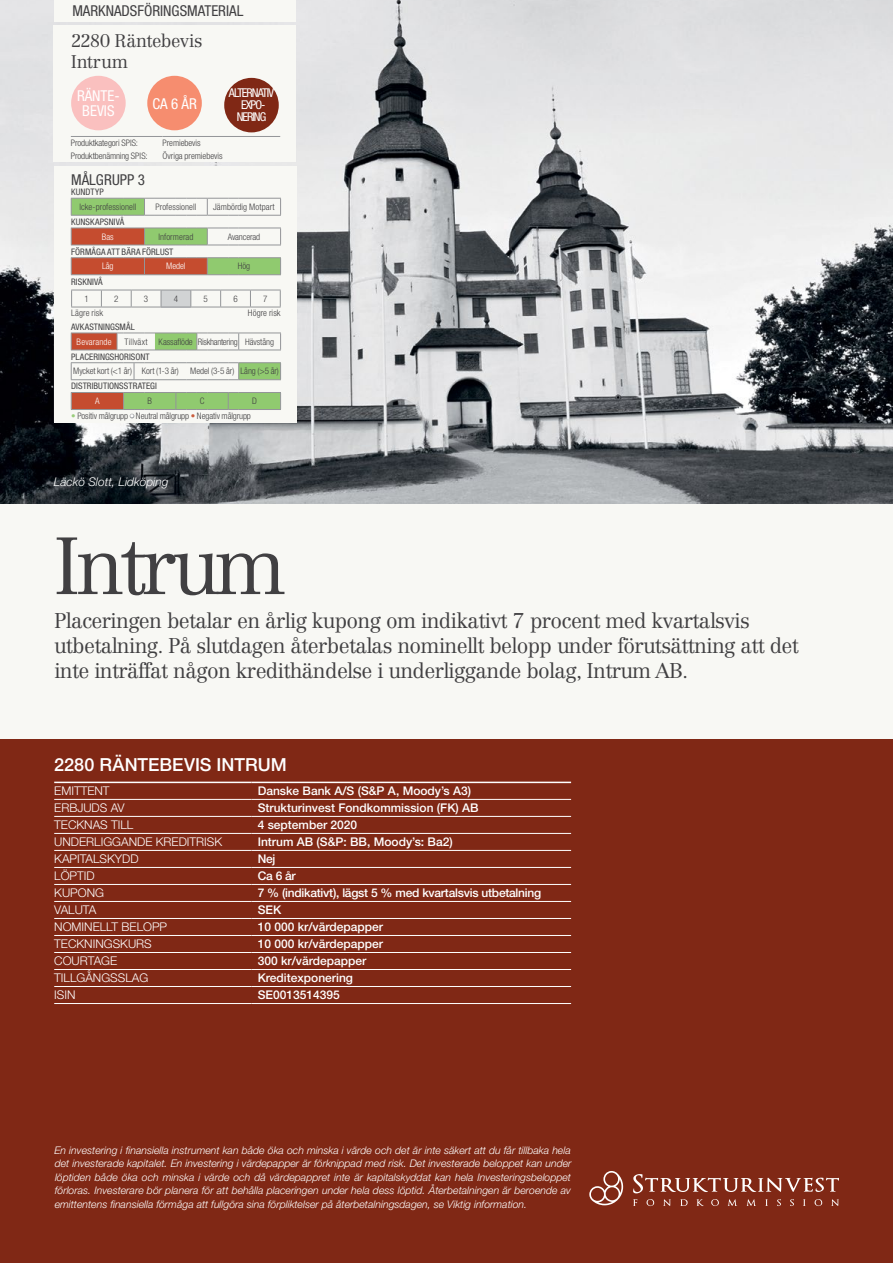
<style>
.page{position:relative;width:893px;height:1263px;background:#fff}
.page>*{position:absolute;margin:0;border:0;box-sizing:border-box;transform-origin:0 0}
.t1{font:300 79.5px "Centennial LT Std";letter-spacing:-.06em;color:#414042}
.t2{font:300 21px/25.2px "Centennial LT Std";letter-spacing:-.03em;color:#414042}
.t3{font:500 18px "Helvetica Neue LT Std";color:#fff}
.t4{font:300 18px/21px "Centennial LT Std";letter-spacing:-.015em;color:#414042}
.t5{font:condensed 15px "Helvetica Neue LT Std";color:#414042}
.t6{font:condensed 15px/15px "Helvetica Neue LT Std";color:#fff;text-align:center}
.t7{font:condensed 12.15px/12px "Helvetica Neue LT Std";letter-spacing:-.08em;color:#fff;text-align:center}
.t8{font:500 12px "Helvetica Neue LT Std";color:#fff}
.t9{font:300 12px "Helvetica Neue LT Std";color:#fff}
.t10{font:500 12px "Helvetica Neue LT Std";letter-spacing:-.02em;color:#fff}
.t11{font:italic 300 12px "Helvetica Neue LT Std";color:#fff}
.t12{font:italic 300 10.5px/13.5px "Helvetica Neue LT Std";color:#fff;text-align:justify}
.t13{font:300 condensed 9px "Helvetica Neue LT Std";letter-spacing:-.005em;color:#414042}
.t14{font:condensed 9px "Helvetica Neue LT Std";letter-spacing:.005em;color:#414042}
.t15{font:300 condensed 9px "Helvetica Neue LT Std";letter-spacing:.01em;color:#fff}
.s1{color:#9bce7d}
.s2{color:#fff}
.s3{color:#ca5d3d}
</style>
<div class="page">
<img style="left:0;top:0;width:893px;height:504px">
<div style="left:0;top:730px;width:893px;height:533px;background:#802815"></div>
<div style="left:0;top:504px;width:893px;height:234px;background:#f8f8f4"></div>
<svg style="left:589px;top:1171px;width:34px;height:34px"></svg>
<svg style="left:633px;top:1174px;width:206px;height:19px"></svg>
<svg style="left:633px;top:1199px;width:4px;height:7px"></svg>
<svg style="left:646px;top:1199px;width:8px;height:7px"></svg>
<svg style="left:663px;top:1199px;width:8px;height:7px"></svg>
<svg style="left:680px;top:1199px;width:8px;height:7px"></svg>
<svg style="left:696px;top:1199px;width:8px;height:7px"></svg>
<svg style="left:711px;top:1199px;width:8px;height:7px"></svg>
<svg style="left:728px;top:1199px;width:9px;height:7px"></svg>
<svg style="left:746px;top:1199px;width:10px;height:7px"></svg>
<svg style="left:765px;top:1199px;width:3px;height:7px"></svg>
<svg style="left:777px;top:1199px;width:4px;height:7px"></svg>
<svg style="left:790px;top:1199px;width:4px;height:7px"></svg>
<svg style="left:803px;top:1199px;width:3px;height:7px"></svg>
<svg style="left:815px;top:1199px;width:7px;height:7px"></svg>
<svg style="left:831px;top:1199px;width:8px;height:7px"></svg>
<hr style="left:54px;top:782px;width:198px;height:1px;background:#fff">
<hr style="left:252px;top:782px;width:319px;height:1px;background:#fff">
<hr style="left:54px;top:799px;width:198px;height:1px;background:#fff">
<hr style="left:252px;top:799px;width:319px;height:1px;background:#fff">
<hr style="left:54px;top:816px;width:198px;height:1px;background:#fff">
<hr style="left:252px;top:816px;width:319px;height:1px;background:#fff">
<hr style="left:54px;top:901px;width:198px;height:1px;background:#fff">
<hr style="left:252px;top:901px;width:319px;height:1px;background:#fff">
<hr style="left:54px;top:918px;width:198px;height:1px;background:#fff">
<hr style="left:252px;top:918px;width:319px;height:1px;background:#fff">
<hr style="left:54px;top:935px;width:198px;height:1px;background:#fff">
<hr style="left:252px;top:935px;width:319px;height:1px;background:#fff">
<hr style="left:54px;top:952px;width:198px;height:1px;background:#fff">
<hr style="left:252px;top:952px;width:319px;height:1px;background:#fff">
<hr style="left:54px;top:969px;width:198px;height:1px;background:#fff">
<hr style="left:252px;top:969px;width:319px;height:1px;background:#fff">
<hr style="left:54px;top:986px;width:198px;height:1px;background:#fff">
<hr style="left:252px;top:986px;width:319px;height:1px;background:#fff">
<hr style="left:54px;top:1003px;width:198px;height:1px;background:#fff">
<hr style="left:252px;top:1003px;width:319px;height:1px;background:#fff">
<hr style="left:54px;top:833px;width:198px;height:1px;background:#fff">
<hr style="left:252px;top:833px;width:319px;height:1px;background:#fff">
<hr style="left:54px;top:850px;width:198px;height:1px;background:#fff">
<hr style="left:252px;top:850px;width:319px;height:1px;background:#fff">
<hr style="left:54px;top:867px;width:198px;height:1px;background:#fff">
<hr style="left:252px;top:867px;width:319px;height:1px;background:#fff">
<hr style="left:54px;top:884px;width:198px;height:1px;background:#fff">
<hr style="left:252px;top:884px;width:319px;height:1px;background:#fff">
<div style="left:54px;top:0;width:242px;height:21px;background:#f8f8f4"></div>
<div style="left:54px;top:166px;width:242px;height:256px;background:#f8f8f4"></div>
<svg style="left:70px;top:198px;width:211px;height:221px"></svg>
<div style="left:54px;top:26px;width:242px;height:136px;background:#f8f8f4"></div>
<hr style="left:71px;top:136px;width:91px;height:1px;background:#939598">
<hr style="left:162px;top:136px;width:118px;height:1px;background:#939598">
<div style="left:71px;top:76px;width:55px;height:54px;background:#fac0bf;border-radius:50%"></div>
<div style="left:147px;top:76px;width:55px;height:54px;background:#f68d6f;border-radius:50%"></div>
<div style="left:224px;top:78px;width:55px;height:54px;background:#802815;border-radius:50%"></div>
<h3 class="t5" style="left:72px;top:2px;width:172px">MARKNADSFÖRINGSMATERIAL</h3>
<h3 class="t4" style="left:71px;top:31px;width:133px">2280 Räntebevis<br>Intrum</h3>
<h3 class="t6" style="left:77px;top:88px;width:44px">RÄNTE-<br>BEVIS</h3>
<h3 class="t6" style="left:152px;top:96px;width:46px">CA 6 ÅR</h3>
<p class="t7" style="left:229px;top:87px;width:47px">ALTERNATIV<br>EXPO-<br>NERING</p>
<p class="t13" style="left:71px;top:138px;width:69px">Produktkategori SPIS:</p>
<p class="t13" style="left:162px;top:138px;width:40px">Premiebevis</p>
<p class="t13" style="left:71px;top:150px;width:78px">Produktbenämning SPIS:</p>
<p class="t13" style="left:162px;top:150px;width:62px">Övriga premiebevis</p>
<h3 class="t5" style="left:71px;top:171px;width:75px">MÅLGRUPP 3</h3>
<p class="t14" style="left:71px;top:187px;width:34px">KUNDTYP</p>
<p class="t13" style="left:79px;top:202px;width:58px">Icke-professionell</p>
<p class="t13" style="left:155px;top:202px;width:42px">Professionell</p>
<p class="t13" style="left:213px;top:202px;width:63px">Jämbördig Motpart</p>
<p class="t14" style="left:71px;top:216px;width:55px">KUNSKAPSNIVÅ</p>
<p class="t15" style="left:102px;top:231px;width:13px">Bas</p>
<p class="t13" style="left:158px;top:231px;width:37px">Informerad</p>
<p class="t13" style="left:228px;top:231px;width:34px">Avancerad</p>
<p class="t14" style="left:71px;top:246px;width:104px">FÖRMÅGA ATT BÄRA FÖRLUST</p>
<p class="t15" style="left:102px;top:261px;width:13px">Låg</p>
<p class="t15" style="left:166px;top:261px;width:21px">Medel</p>
<p class="t13" style="left:238px;top:261px;width:14px">Hög</p>
<p class="t14" style="left:71px;top:277px;width:33px">RISKNIVÅ</p>
<p class="t13" style="left:84px;top:293px;width:6px">1</p>
<p class="t13" style="left:114px;top:293px;width:6px">2</p>
<p class="t13" style="left:144px;top:293px;width:6px">3</p>
<p class="t13" style="left:174px;top:293px;width:6px">4</p>
<p class="t13" style="left:204px;top:293px;width:6px">5</p>
<p class="t13" style="left:233px;top:293px;width:6px">6</p>
<p class="t13" style="left:263px;top:293px;width:6px">7</p>
<p class="t13" style="left:71px;top:308px;width:33px">Lägre risk</p>
<p class="t13" style="left:248px;top:308px;width:34px">Högre risk</p>
<p class="t14" style="left:71px;top:321px;width:65px">AVKASTNINGSMÅL</p>
<p class="t15" style="left:77px;top:336px;width:37px">Bevarande</p>
<p class="t13" style="left:125px;top:336px;width:151px">Tillväxt Kassaflöde Riskhantering Hävstång</p>
<p class="t14" style="left:71px;top:351px;width:80px">PLACERINGSHORISONT</p>
<p class="t13" style="left:73px;top:366px;width:107px">Mycket kort (&lt;1 år) Kort (1-3 år)</p>
<p class="t13" style="left:190px;top:366px;width:90px">Medel (3-5 år) Lång (&gt;5 år)</p>
<p class="t14" style="left:71px;top:381px;width:87px">DISTRIBUTIONSSTRATEGI</p>
<p class="t15" style="left:95px;top:396px;width:6px">A</p>
<p class="t13" style="left:147px;top:396px;width:6px">B</p>
<p class="t13" style="left:200px;top:396px;width:6px">C</p>
<p class="t13" style="left:252px;top:396px;width:6px">D</p>
<p class="t13" style="left:71px;top:411px;width:181px"><span class="s1">•</span> Positiv målgrupp <span class="s2">•</span> Neutral målgrupp <span class="s3">•</span> Negativ målgrupp</p>
<p class="t11" style="left:54px;top:475px;width:116px">Läckö Slott, Lidköping</p>
<h1 class="t1" style="left:53px;top:519px;width:235px">Intrum</h1>
<h2 class="t2" style="left:54px;top:608px;width:746px">Placeringen betalar en årlig kupong om indikativt 7 procent med kvartalsvis utbetalning. På slutdagen återbetalas nominellt belopp under förutsättning att det inte inträffat någon kredithändelse i underliggande bolag, Intrum AB.</h2>
<h3 class="t3" style="left:54px;top:754px;width:234px">2280 RÄNTEBEVIS INTRUM</h3>
<p class="t9" style="left:54px;top:784px;width:57px">EMITTENT</p>
<p class="t8" style="left:258px;top:784px;width:215px">Danske Bank A/S (S&amp;P A, Moody’s A3)</p>
<p class="t9" style="left:54px;top:800px;width:72px">ERBJUDS AV</p>
<p class="t8" style="left:258px;top:801px;width:222px">Strukturinvest Fondkommission (FK) AB</p>
<p class="t9" style="left:54px;top:817px;width:81px">TECKNAS TILL</p>
<p class="t8" style="left:258px;top:818px;width:101px">4 september 2020</p>
<p class="t9" style="left:54px;top:834px;width:170px">UNDERLIGGANDE KREDITRISK</p>
<p class="t8" style="left:258px;top:835px;width:196px">Intrum AB (S&amp;P: BB, Moody’s: Ba2)</p>
<p class="t9" style="left:54px;top:851px;width:86px">KAPITALSKYDD</p>
<p class="t8" style="left:258px;top:852px;width:19px">Nej</p>
<p class="t9" style="left:54px;top:869px;width:42px">LÖPTID</p>
<p class="t8" style="left:258px;top:869px;width:40px">Ca 6 år</p>
<p class="t9" style="left:54px;top:886px;width:51px">KUPONG</p>
<p class="t10" style="left:258px;top:886px;width:285px">7 % (indikativt), lägst 5 % med kvartalsvis utbetalning</p>
<p class="t9" style="left:54px;top:903px;width:44px">VALUTA</p>
<p class="t8" style="left:258px;top:903px;width:25px">SEK</p>
<p class="t9" style="left:54px;top:920px;width:114px">NOMINELLT BELOPP</p>
<p class="t8" style="left:258px;top:920px;width:127px">10 000 kr/värdepapper</p>
<p class="t9" style="left:54px;top:937px;width:99px">TECKNINGSKURS</p>
<p class="t8" style="left:258px;top:937px;width:127px">10 000 kr/värdepapper</p>
<p class="t9" style="left:54px;top:954px;width:65px">COURTAGE</p>
<p class="t8" style="left:258px;top:954px;width:110px">300 kr/värdepapper</p>
<p class="t9" style="left:54px;top:971px;width:96px">TILLGÅNGSSLAG</p>
<p class="t8" style="left:258px;top:971px;width:97px">Kreditexponering</p>
<p class="t9" style="left:54px;top:988px;width:23px">ISIN</p>
<p class="t8" style="left:258px;top:988px;width:84px">SE0013514395</p>
<p class="t12" style="left:55px;top:1143px;width:519px">En investering i finansiella instrument kan både öka och minska i värde och det är inte säkert att du får tillbaka hela det investerade kapitalet. En investering i värdepapper är förknippad med risk. Det investerade beloppet kan under löptiden både öka och minska i värde och då värdepappret inte är kapitalskyddat kan hela Investeringsbeloppet förloras. Investerare bör planera för att behålla placeringen under hela dess löptid. Återbetalningen är beroende av emittentens finansiella förmåga att fullgöra sina förpliktelser på återbetalningsdagen, se Viktig information.</p>
</div>
